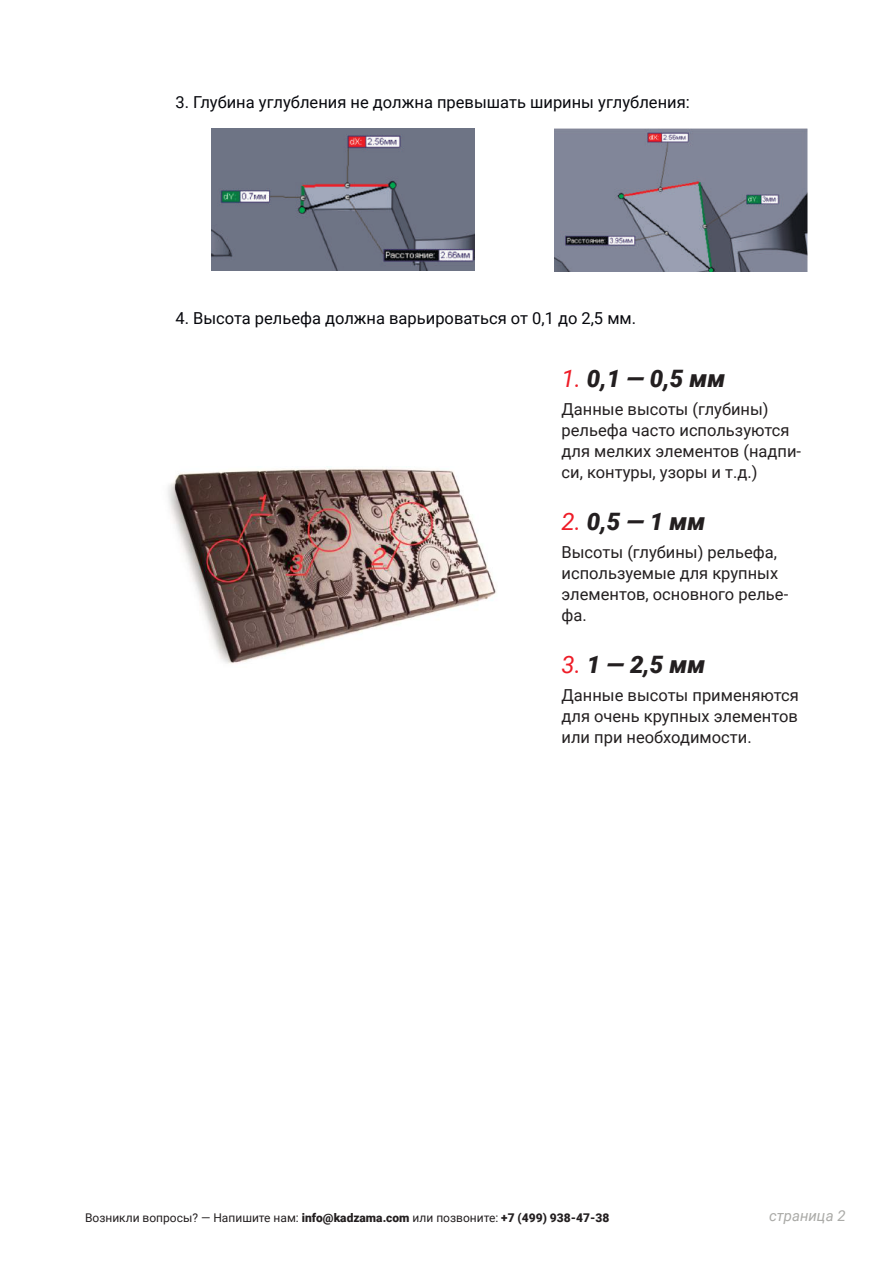
<style>
.page{position:relative;width:893px;height:1263px;background:#fff}
.page>*{position:absolute;margin:0;border:0;box-sizing:border-box;transform-origin:0 0}
.t1{font:italic 900 24px "Roboto";color:#231f20}
.t2{font:16.5px/21px "Roboto";color:#231f20}
.t3{font:16.5px "Roboto";color:#07080d}
.t4{font:italic 15px "Roboto";color:#ababa8}
.t5{font:12px "Roboto";color:#231f20}
.s1{font-weight:400;color:#ee1c27}
.s2{font-weight:900}
</style>
<div class="page">
<img style="left:212px;top:129px;width:262px;height:142px">
<img style="left:555px;top:129px;width:252px;height:142px">
<img style="left:168px;top:468px;width:329px;height:196px">
<p class="t3" style="left:175px;top:90px;width:516px">3. Глубина углубления не должна превышать ширины углубления:</p>
<p class="t3" style="left:175px;top:306px;width:462px">4. Высота рельефа должна варьироваться от 0,1 до 2,5 мм.</p>
<h1 class="t1" style="left:561px;top:362px;width:165px"><span class="s1">1.</span> 0,1 — 0,5 мм</h1>
<p class="t2" style="left:561px;top:398px;width:241px">Данные высоты (глубины) рельефа часто используются для мелких элементов (надпи&shy;си, контуры, узоры и т.д.)</p>
<h1 class="t1" style="left:561px;top:504px;width:145px"><span class="s1">2.</span> 0,5 — 1 мм</h1>
<p class="t2" style="left:561px;top:541px;width:228px">Высоты (глубины) рельефа, используемые для крупных элементов, основного релье&shy;фа.</p>
<h1 class="t1" style="left:561px;top:647px;width:145px"><span class="s1">3.</span> 1 — 2,5 мм</h1>
<p class="t2" style="left:561px;top:684px;width:239px;text-align:justify">Данные высоты применяются для очень крупных элементов или при необходимости.</p>
<p class="t5" style="left:85px;top:1209px;width:526px">Возникли вопросы? — Напишите нам: <span class="s2">info@kadzama.com</span> или позвоните: <span class="s2">+7 (499) 938-47-38</span></p>
<p class="t4" style="left:769px;top:1205px;width:78px">страница 2</p>
</div>
